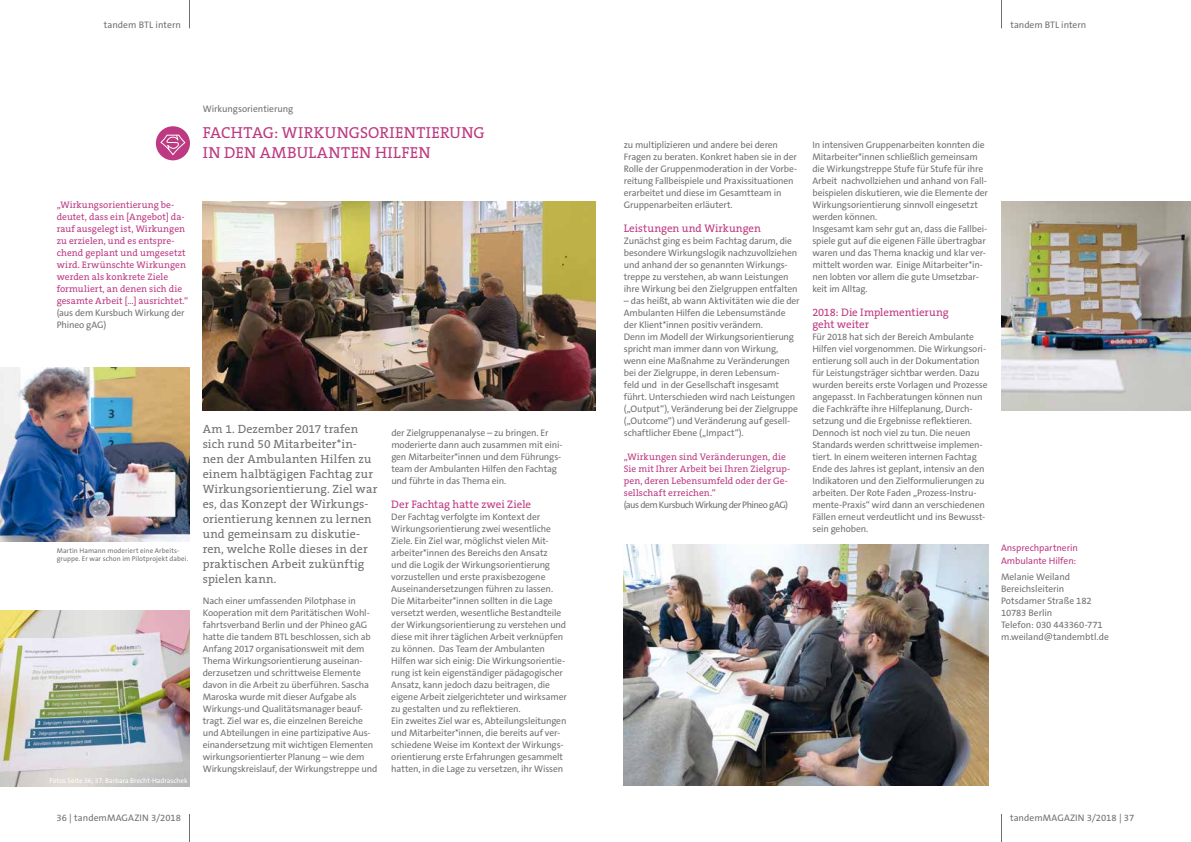
<style>
.page{position:relative;width:1191px;height:842px;background:#fff}
.page>*{position:absolute;margin:0;border:0;box-sizing:border-box;transform-origin:0 0}
.t1{font:16px/20px "The Serif B W5 Plain";letter-spacing:.025em;color:#bd3981}
.t2{font:12px/15px "The Serif B W5 Plain";letter-spacing:.005em;color:#707172}
.t3{font:11px/12px "The Serif B W5 Plain";color:#bd3981}
.t4{font:9.5px/12px "The Sans B W5 Plain";letter-spacing:-.015em;color:#707172}
.t5{font:9.5px/12px "The Serif B W5 Plain";letter-spacing:.005em;color:#bd3981}
.t6{font:9.5px "The Sans B W5 Plain";letter-spacing:.005em;color:#707172}
.t7{font:9.5px "The Sans B W5 Plain";letter-spacing:-.055em;color:#707172}
.t8{font:9.5px/13px "The Sans B W5 Plain";letter-spacing:-.005em;color:#bd3981}
.t9{font:9.5px "The Sans B W5 Plain";color:#6f7072}
.t10{font:7px/8.4px "The Sans B W5 Plain";letter-spacing:.01em;color:#707172}
.t11{font:7px "The Sans B W5 Plain";color:#fff}
</style>
<div class="page">
<svg style="left:189px;top:814px;width:1px;height:28px"></svg>
<svg style="left:1001px;top:814px;width:1px;height:28px"></svg>
<img style="left:1001px;top:201px;width:190px;height:210px">
<img style="left:624px;top:544px;width:364px;height:241px">
<svg style="left:189px;top:0;width:1px;height:28px"></svg>
<img style="left:203px;top:202px;width:392px;height:209px">
<img style="left:0;top:611px;width:190px;height:175px">
<img style="left:0;top:367px;width:190px;height:174px">
<div style="left:156px;top:126px;width:34px;height:34px;background:#bd3981;border-radius:50%"></div>
<svg style="left:160px;top:134px;width:26px;height:22px"></svg>
<svg style="left:1001px;top:0;width:1px;height:28px"></svg>
<p class="t9" style="left:104px;top:19px;width:79px">tandem BTL intern</p>
<p class="t4" style="left:203px;top:103px;width:92px">Wirkungsorientierung</p>
<h1 class="t1" style="left:203px;top:123px;width:283px">FACHTAG: WIRKUNGSORIENTIERUNG<br>IN DEN AMBULANTEN HILFEN</h1>
<p class="t5" style="left:57px;top:199px;width:133px">„Wirkungsorientierung be&shy;deutet, dass ein [Angebot] da&shy;rauf ausgelegt ist, Wirkungen zu erzielen, und es entspre&shy;chend geplant und umgesetzt wird. Erwünschte Wirkungen werden als konkrete Ziele formuliert, an denen sich die gesamte Arbeit […] ausrichtet.“</p>
<p class="t4" style="left:57px;top:307px;width:129px">(aus dem Kursbuch Wirkung der<br>Phineo gAG)</p>
<p class="t10" style="left:57px;top:546px;width:133px">Martin Hamann moderiert eine Arbeits&shy;gruppe. Er war schon im Pilotprojekt dabei.</p>
<p class="t11" style="left:50px;top:776px;width:139px">Fotos Seite 36, 37: Barbara Brecht-Hadraschek</p>
<p class="t2" style="left:203px;top:422px;width:176px">Am 1. Dezember 2017 trafen sich rund 50 Mitarbeiter*in&shy;nen der Ambulanten Hilfen zu einem halbtägigen Fachtag zur<br>Wirkungsorientierung. Ziel war es, das Konzept der Wirkungs&shy;orientierung kennen zu lernen und gemeinsam zu diskutie&shy;ren, welche Rolle dieses in der praktischen Arbeit zukünftig spielen kann.</p>
<p class="t4" style="left:203px;top:595px;width:176px">Nach einer umfassenden Pilotphase in Kooperation mit dem Paritätischen Wohl&shy;fahrtsverband Berlin und der Phineo gAG hatte die tandem BTL beschlossen, sich ab Anfang 2017 organisationsweit mit dem Thema Wirkungsorientierung auseinan&shy;derzusetzen und schrittweise Elemente davon in die Arbeit zu überführen. Sascha Maroska wurde mit dieser Aufgabe als Wirkungs-und Qualitätsmanager beauf&shy;tragt. Ziel war es, die einzelnen Bereiche und Abteilungen in eine partizipative Aus&shy;einandersetzung mit wichtigen Elementen wirkungsorientierter Planung – wie dem Wirkungskreislauf, der Wirkungstreppe und</p>
<p class="t4" style="left:391px;top:427px;width:173px">der Zielgruppenanalyse – zu bringen. Er moderierte dann auch zusammen mit eini&shy;gen Mitarbeiter*innen und dem Führungs&shy;team der Ambulanten Hilfen den Fachtag und führte in das Thema ein.</p>
<p class="t3" style="left:391px;top:499px;width:141px">Der Fachtag hatte zwei Ziele</p>
<p class="t4" style="left:391px;top:511px;width:177px">Der Fachtag verfolgte im Kontext der Wirkungsorientierung zwei wesentliche Ziele. Ein Ziel war, möglichst vielen Mit&shy;arbeiter*innen des Bereichs den Ansatz<br>und die Logik der Wirkungsorientierung vorzustellen und erste praxisbezogene Auseinandersetzungen führen zu lassen.<br>Die Mitarbeiter*innen sollten in die Lage versetzt werden, wesentliche Bestandteile der Wirkungsorientierung zu verstehen und diese mit ihrer täglichen Arbeit verknüpfen zu können. Das Team der Ambulanten Hilfen war sich einig: Die Wirkungsorientie&shy;rung ist kein eigenständiger pädagogischer Ansatz, kann jedoch dazu beitragen, die eigene Arbeit zielgerichteter und wirksamer zu gestalten und zu reflektieren.<br>Ein zweites Ziel war es, Abteilungsleitungen und Mitarbeiter*innen, die bereits auf ver&shy;schiedene Weise im Kontext der Wirkungs&shy;orientierung erste Erfahrungen gesammelt hatten, in die Lage zu versetzen, ihr Wissen</p>
<p class="t9" style="left:1010px;top:19px;width:77px">tandem BTL intern</p>
<p class="t4" style="left:624px;top:139px;width:175px">zu multiplizieren und andere bei deren Fragen zu beraten. Konkret haben sie in der Rolle der Gruppenmoderation in der Vorbe&shy;reitung Fallbeispiele und Praxissituationen erarbeitet und diese im Gesamtteam in Gruppenarbeiten erläutert.</p>
<p class="t3" style="left:624px;top:223px;width:139px">Leistungen und Wirkungen</p>
<p class="t4" style="left:624px;top:235px;width:175px">Zunächst ging es beim Fachtag darum, die besondere Wirkungslogik nachzuvollziehen und anhand der so genannten Wirkungs&shy;treppe zu verstehen, ab wann Leistungen ihre Wirkung bei den Zielgruppen entfalten</p>
<p class="t4" style="left:624px;top:295px;width:177px">– das heißt, ab wann Aktivitäten wie die der Ambulanten Hilfen die Lebensumstände der Klient*innen positiv verändern.<br>Denn im Modell der Wirkungsorientierung spricht man immer dann von Wirkung, wenn eine Maßnahme zu Veränderungen bei der Zielgruppe, in deren Lebensum-<br>feld und in der Gesellschaft insgesamt führt. Unterschieden wird nach Leistungen („Output“), Veränderung bei der Zielgruppe („Outcome“) und Veränderung auf gesell&shy;schaftlicher Ebene („Impact“).</p>
<p class="t5" style="left:624px;top:451px;width:168px">„Wirkungen sind Veränderungen, die Sie mit Ihrer Arbeit bei Ihren Zielgrup&shy;pen, deren Lebensumfeld oder der Ge&shy;sellschaft erreichen.“</p>
<p class="t7" style="left:624px;top:499px;width:166px">(aus dem Kursbuch Wirkung der Phineo gAG)</p>
<p class="t4" style="left:812px;top:139px;width:177px">In intensiven Gruppenarbeiten konnten die Mitarbeiter*innen schließlich gemeinsam die Wirkungstreppe Stufe für Stufe für ihre Arbeit nachvollziehen und anhand von Fall&shy;beispielen diskutieren, wie die Elemente der Wirkungsorientierung sinnvoll eingesetzt werden können.<br>Insgesamt kam sehr gut an, dass die Fallbei&shy;spiele gut auf die eigenen Fälle übertragbar waren und das Thema knackig und klar ver&shy;mittelt worden war. Einige Mitarbeiter*in&shy;nen lobten vor allem die gute Umsetzbar&shy;keit im Alltag.</p>
<p class="t3" style="left:812px;top:307px;width:138px">2018: Die Implementierung geht weiter</p>
<p class="t4" style="left:812px;top:331px;width:177px">Für 2018 hat sich der Bereich Ambulante Hilfen viel vorgenommen. Die Wirkungsori&shy;entierung soll auch in der Dokumentation für Leistungsträger sichtbar werden. Dazu wurden bereits erste Vorlagen und Prozesse angepasst. In Fachberatungen können nun die Fachkräfte ihre Hilfeplanung, Durch&shy;setzung und die Ergebnisse reflektieren.<br>Dennoch ist noch viel zu tun. Die neuen Standards werden schrittweise implemen&shy;tiert. In einem weiteren internen Fachtag Ende des Jahres ist geplant, intensiv an den Indikatoren und den Zielformulierungen zu arbeiten. Der Rote Faden „Prozess-Instru&shy;mente-Praxis“ wird dann an verschiedenen Fällen erneut verdeutlicht und ins Bewusst&shy;sein gehoben.</p>
<p class="t8" style="left:1001px;top:542px;width:78px">Ansprechpartnerin<br>Ambulante Hilfen:</p>
<p class="t4" style="left:1001px;top:571px;width:109px">Melanie Weiland<br>Bereichsleiterin<br>Potsdamer Straße 182<br>10783 Berlin<br>Telefon: 030 443360-771 m.weiland@tandembtl.de</p>
<p class="t6" style="left:57px;top:812px;width:126px">36 | tandemMAGAZIN 3/2018</p>
<p class="t6" style="left:1010px;top:812px;width:126px">tandemMAGAZIN 3/2018 | 37</p>
</div>
